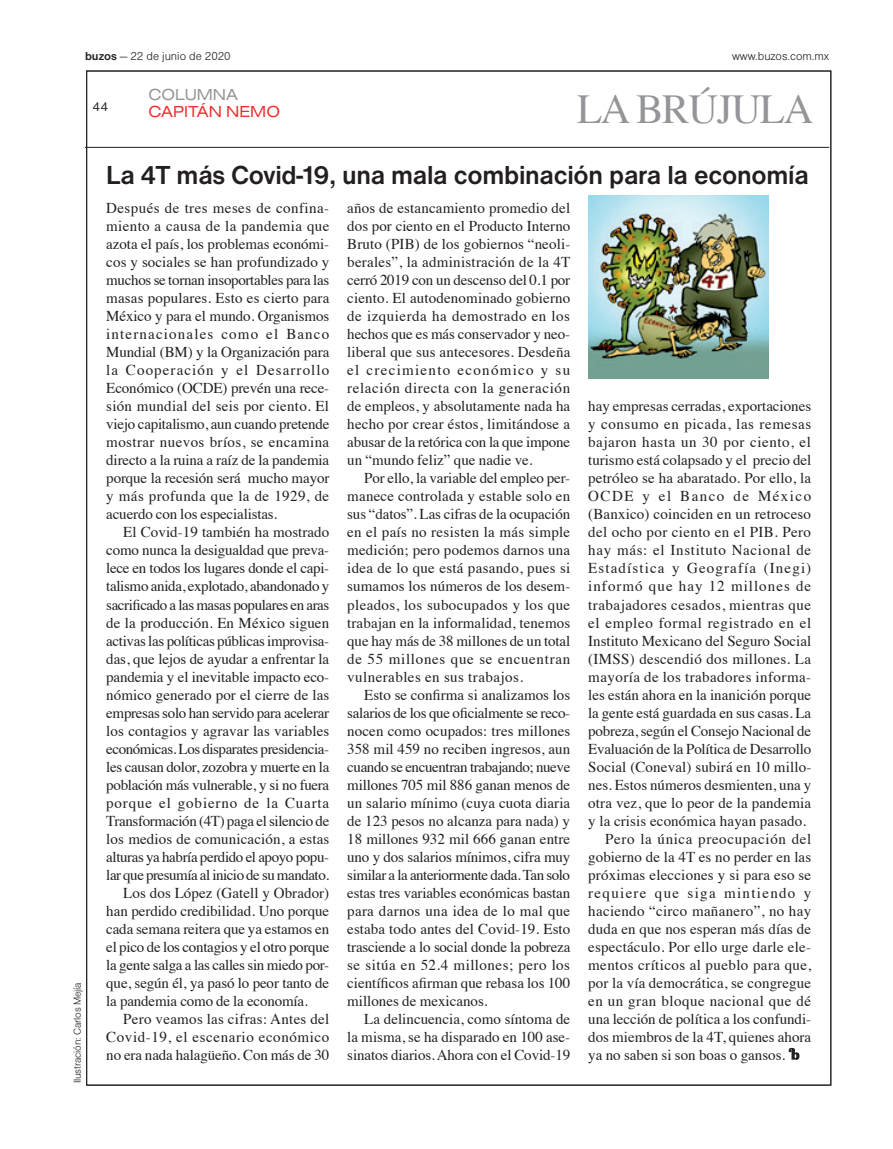
<style>
.page{position:relative;width:893px;height:1149px;background:#fff}
.page>*{position:absolute;margin:0;border:0;box-sizing:border-box;transform-origin:0 0}
.t1{font:41.1px "Times";letter-spacing:-.03em;color:#939598}
.t2{font:700 27px "Nimbus San D";letter-spacing:-.01em;color:#231f20}
.t3{font:16.5px "Nimbus San D Regu Exte";color:#ee2f2d}
.t4{font:16.5px "Nimbus San D Regu Exte";color:#939598}
.t5{font:15px/18px "Times";color:#231f20;text-align:justify}
.t6{font:15px "Times";letter-spacing:-.02em;color:#231f20}
.t7{font:15px "Times";letter-spacing:.04em;color:#231f20}
.t8{font:15px "Times";letter-spacing:-.03em;color:#231f20}
.t9{font:15px "Times";letter-spacing:.02em;color:#231f20}
.t10{font:15px "Times";letter-spacing:-.025em;color:#231f20}
.t11{font:15px "Times";letter-spacing:.025em;color:#231f20}
.t12{font:15px "Times";letter-spacing:.035em;color:#231f20}
.t13{font:15px "Times";letter-spacing:.045em;color:#231f20}
.t14{font:15px "Times";letter-spacing:.03em;color:#231f20}
.t15{font:15px "Times";letter-spacing:.075em;color:#231f20}
.t16{font:15px "Times";letter-spacing:.055em;color:#231f20}
.t17{font:15px "Times";letter-spacing:.07em;color:#231f20}
.t18{font:15px "Times";letter-spacing:.09em;color:#231f20}
.t19{font:15px "Times";letter-spacing:.1em;color:#231f20}
.t20{font:13.5px "Nimbus Sans DOT";color:#231f20}
.t21{font:12px "Nimbus Sans DOT Ligh";color:#231f20}
.t22{font:10.5px "Nimbus Sans DOT Ligh";letter-spacing:-.01em;color:#231f20}
.s1{font-family:"Nimbus Sans DOT";font-weight:700}
</style>
<div class="page">
<hr style="left:85px;top:147px;width:744px;height:1px;background:#231f20">
<svg style="left:789px;top:1047px;width:10px;height:12px"></svg>
<img style="left:588px;top:195px;width:180px;height:183px">
<p class="t21" style="left:85px;top:50px;width:147px"><span class="s1">buzos</span> — 22 de junio de 2020</p>
<p class="t20" style="left:93px;top:99px;width:17px">44</p>
<p class="t4" style="left:148px;top:85px;width:91px">COLUMNA</p>
<p class="t3" style="left:148px;top:102px;width:133px">CAPITÁN NEMO</p>
<p class="t21" style="left:732px;top:50px;width:99px">www.buzos.com.mx</p>
<h1 class="t1" style="left:577px;top:71px;width:238px">LA BRÚJULA</h1>
<p class="t22" style="left:72px;top:1082px;width:102px;rotate:-90deg">Ilustración: Carlos Mejía</p>
<h2 class="t2" style="left:106px;top:159px;width:704px">La 4T más Covid-19, una mala combinación para la economía</h2>
<p class="t5" style="left:106px;top:198px;width:225px">Después de tres meses de confina&shy;miento a causa de la pandemia que azota el país, los problemas económi&shy;cos y sociales se han profundizado y muchos se tornan insoportables para las masas populares. Esto es cierto para México y para el mundo. Organismos internacionales como el Banco Mundial (BM) y la Organización para la Cooperación y el Desarrollo Económico (OCDE) prevén una rece&shy;sión mundial del seis por ciento. El viejo capitalismo, aun cuando pretende mostrar nuevos bríos, se encamina directo a la ruina a raíz de la pandemia porque la recesión será mucho mayor y más profunda que la de 1929, de acuerdo con los especialistas.</p>
<p class="t5" style="left:123px;top:522px;width:208px">El Covid-19 también ha mostrado</p>
<p class="t5" style="left:106px;top:540px;width:224px">como nunca la desigualdad que preva-</p>
<p class="t6" style="left:106px;top:554px;width:224px">lece en todos los lugares donde el capi-</p>
<p class="t6" style="left:106px;top:572px;width:225px">talismo anida, explotado, abandonado y</p>
<p class="t8" style="left:106px;top:590px;width:225px">sacrificado a las masas populares en aras</p>
<p class="t5" style="left:106px;top:612px;width:224px">de la producción. En México siguen</p>
<p class="t6" style="left:106px;top:626px;width:224px">activas las políticas públicas improvisa-</p>
<p class="t5" style="left:106px;top:648px;width:224px">das, que lejos de ayudar a enfrentar la</p>
<p class="t5" style="left:106px;top:666px;width:224px">pandemia y el inevitable impacto eco-</p>
<p class="t5" style="left:106px;top:684px;width:225px">nómico generado por el cierre de las</p>
<p class="t6" style="left:106px;top:698px;width:224px">empresas solo han servido para acelerar</p>
<p class="t5" style="left:106px;top:720px;width:225px">los contagios y agravar las variables</p>
<p class="t8" style="left:106px;top:734px;width:224px">económicas. Los disparates presidencia-</p>
<p class="t6" style="left:106px;top:752px;width:225px">les causan dolor, zozobra y muerte en la</p>
<p class="t6" style="left:106px;top:770px;width:224px">población más vulnerable, y si no fuera</p>
<p class="t16" style="left:106px;top:788px;width:224px">porque el gobierno de la Cuarta</p>
<p class="t10" style="left:106px;top:806px;width:224px">Transformación (4T) paga el silencio de</p>
<p class="t5" style="left:106px;top:828px;width:224px">los medios de comunicación, a estas</p>
<p class="t10" style="left:106px;top:842px;width:224px">alturas ya habría perdido el apoyo popu-</p>
<p class="t8" style="left:106px;top:860px;width:224px">lar que presumía al inicio de su mandato.</p>
<p class="t5" style="left:123px;top:882px;width:207px">Los dos López (Gatell y Obrador)</p>
<p class="t5" style="left:106px;top:900px;width:224px">han perdido credibilidad. Uno porque</p>
<p class="t5" style="left:106px;top:918px;width:224px">cada semana reitera que ya estamos en</p>
<p class="t6" style="left:106px;top:932px;width:225px">el pico de los contagios y el otro porque</p>
<p class="t6" style="left:106px;top:950px;width:224px">la gente salga a las calles sin miedo por-</p>
<p class="t5" style="left:106px;top:972px;width:224px">que, según él, ya pasó lo peor tanto de</p>
<p class="t5" style="left:106px;top:990px;width:203px">la pandemia como de la economía.</p>
<p class="t9" style="left:123px;top:1004px;width:207px">Pero veamos las cifras: Antes del</p>
<p class="t7" style="left:106px;top:1022px;width:224px">Covid-19, el escenario económico</p>
<p class="t5" style="left:106px;top:1044px;width:224px">no era nada halagüeño. Con más de 30</p>
<p class="t5" style="left:347px;top:198px;width:225px">años de estancamiento promedio del dos por ciento en el Producto Interno Bruto (PIB) de los gobiernos “neoli&shy;berales”, la administración de la 4T cerró 2019 con un descenso del 0.1 por ciento. El autodenominado gobierno de izquierda ha demostrado en los hechos que es más conservador y neo&shy;liberal que sus antecesores. Desdeña el crecimiento económico y su relación directa con la generación de empleos, y absolutamente nada ha hecho por crear éstos, limitándose a abusar de la retórica con la que impone un “mundo feliz” que nadie ve.</p>
<p class="t5" style="left:347px;top:468px;width:225px;text-indent:17px">Por ello, la variable del empleo per&shy;manece controlada y estable solo en sus “datos”. Las cifras de la ocupación en el país no resisten la más simple medición; pero podemos darnos una idea de lo que está pasando, pues si sumamos los números de los desem&shy;pleados, los subocupados y los que trabajan en la informalidad, tenemos que hay más de 38 millones de un total de 55 millones que se encuentran vulnerables en sus trabajos.</p>
<p class="t5" style="left:347px;top:684px;width:225px;text-indent:17px">Esto se confirma si analizamos los salarios de los que oficialmente se reco&shy;nocen como ocupados: tres millones 358 mil 459 no reciben ingresos, aun cuando se encuentran trabajando; nueve millones 705 mil 886 ganan menos de un salario mínimo (cuya cuota diaria de 123 pesos no alcanza para nada) y 18 millones 932 mil 666 ganan entre uno y dos salarios mínimos, cifra muy similar a la anteriormente dada. Tan solo estas tres variables económicas bastan para darnos una idea de lo mal que estaba todo antes del Covid-19. Esto trasciende a lo social donde la pobreza se sitúa en 52.4 millones; pero los científicos afirman que rebasa los 100 millones de mexicanos.</p>
<p class="t5" style="left:347px;top:1008px;width:225px;text-indent:17px">La delincuencia, como síntoma de la misma, se ha disparado en 100 ase&shy;sinatos diarios. Ahora con el Covid-19</p>
<p class="t5" style="left:588px;top:396px;width:224px">hay empresas cerradas, exportaciones</p>
<p class="t7" style="left:588px;top:410px;width:225px">y consumo en picada, las remesas</p>
<p class="t7" style="left:588px;top:428px;width:224px">bajaron hasta un 30 por ciento, el</p>
<p class="t5" style="left:588px;top:450px;width:225px">turismo está colapsado y el precio del</p>
<p class="t5" style="left:588px;top:468px;width:224px">petróleo se ha abaratado. Por ello, la</p>
<p class="t19" style="left:588px;top:482px;width:224px">OCDE y el Banco de México</p>
<p class="t5" style="left:588px;top:504px;width:224px">(Banxico) coinciden en un retroceso</p>
<p class="t11" style="left:588px;top:518px;width:224px">del ocho por ciento en el PIB. Pero</p>
<p class="t13" style="left:588px;top:536px;width:224px">hay más: el Instituto Nacional de</p>
<p class="t15" style="left:588px;top:554px;width:225px">Estadística y Geografía (Inegi)</p>
<p class="t17" style="left:588px;top:572px;width:225px">informó que hay 12 millones de</p>
<p class="t12" style="left:588px;top:590px;width:224px">trabajadores cesados, mientras que</p>
<p class="t13" style="left:588px;top:608px;width:225px">el empleo formal registrado en el</p>
<p class="t5" style="left:588px;top:630px;width:224px">Instituto Mexicano del Seguro Social</p>
<p class="t9" style="left:588px;top:644px;width:224px">(IMSS) descendió dos millones. La</p>
<p class="t14" style="left:588px;top:662px;width:224px">mayoría de los trabadores informa-</p>
<p class="t5" style="left:588px;top:684px;width:224px">les están ahora en la inanición porque</p>
<p class="t5" style="left:588px;top:702px;width:225px">la gente está guardada en sus casas. La</p>
<p class="t5" style="left:588px;top:720px;width:225px">pobreza, según el Consejo Nacional de</p>
<p class="t5" style="left:588px;top:738px;width:224px">Evaluación de la Política de Desarrollo</p>
<p class="t5" style="left:588px;top:756px;width:225px">Social (Coneval) subirá en 10 millo-</p>
<p class="t5" style="left:588px;top:774px;width:225px">nes. Estos números desmienten, una y</p>
<p class="t5" style="left:588px;top:792px;width:225px">otra vez, que lo peor de la pandemia</p>
<p class="t5" style="left:588px;top:810px;width:219px">y la crisis económica hayan pasado.</p>
<p class="t7" style="left:605px;top:824px;width:208px">Pero la única preocupación del</p>
<p class="t5" style="left:588px;top:846px;width:224px">gobierno de la 4T es no perder en las</p>
<p class="t5" style="left:588px;top:864px;width:225px">próximas elecciones y si para eso se</p>
<p class="t18" style="left:588px;top:878px;width:225px">requiere que siga mintiendo y</p>
<p class="t9" style="left:588px;top:896px;width:224px">haciendo “circo mañanero”, no hay</p>
<p class="t5" style="left:588px;top:918px;width:224px">duda en que nos esperan más días de</p>
<p class="t5" style="left:588px;top:936px;width:224px">espectáculo. Por ello urge darle ele-</p>
<p class="t11" style="left:588px;top:950px;width:225px">mentos críticos al pueblo para que,</p>
<p class="t5" style="left:588px;top:972px;width:224px">por la vía democrática, se congregue</p>
<p class="t12" style="left:588px;top:986px;width:224px">en un gran bloque nacional que dé</p>
<p class="t5" style="left:588px;top:1008px;width:224px">una lección de política a los confundi-</p>
<p class="t5" style="left:588px;top:1026px;width:224px">dos miembros de la 4T, quienes ahora</p>
<p class="t5" style="left:588px;top:1044px;width:199px">ya no saben si son boas o gansos.</p>
</div>
